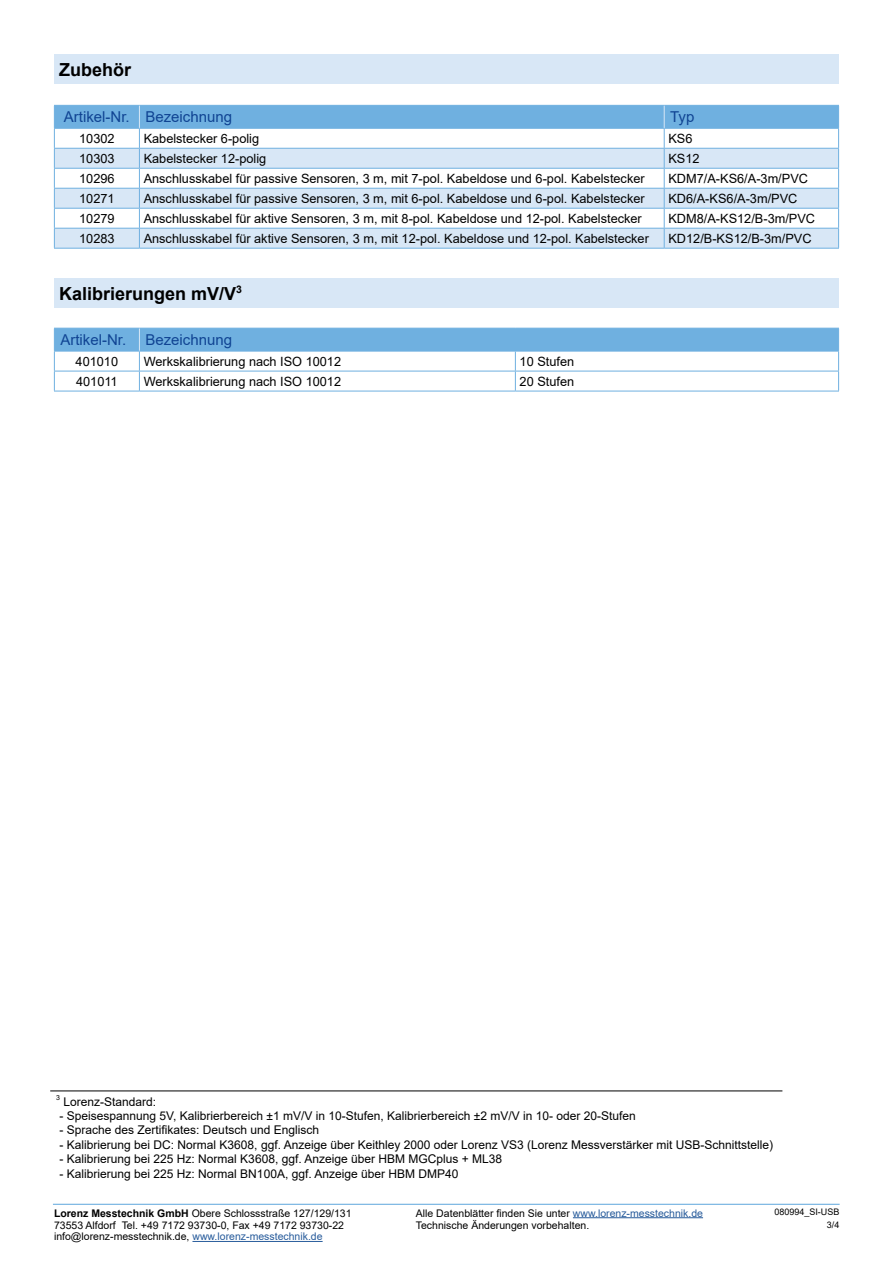
<style>
.page{position:relative;width:893px;height:1263px;background:#fff}
.page>*{position:absolute;margin:0;border:0;box-sizing:border-box;transform-origin:0 0}
.t1{font:700 18px "Arial";color:#000}
.t2{font:15px "Arial";color:#104493}
.t3{font:12.75px "Arial";color:#000}
.t4{font:12px "Arial";color:#000}
.t5{font:10.5px/12.6px "Arial";color:#000}
.t6{font:9px/12.6px "Arial";color:#000;text-align:right}
.t7{font:7.05px "Arial";color:#000}
.s1{font-weight:700}
.s2{color:#275b9b}
</style>
<div class="page">
<hr style="left:192px;top:1241px;width:131px;height:1px;background:#275b9b">
<hr style="left:573px;top:1217px;width:130px;height:1px;background:#275b9b">
<hr style="left:53px;top:1204px;width:787px;height:1px;background:#6fb0e0">
<div style="left:54px;top:54px;width:785px;height:30px;background:#d8e7f6"></div>
<hr style="left:54px;top:248px;width:85px;height:1px;background:#6fb0e0">
<hr style="left:139px;top:248px;width:525px;height:1px;background:#6fb0e0">
<hr style="left:664px;top:248px;width:175px;height:1px;background:#6fb0e0">
<svg style="left:54px;top:105px;width:785px;height:143px"></svg>
<div style="left:54px;top:279px;width:785px;height:29px;background:#d8e7f6"></div>
<hr style="left:54px;top:391px;width:85px;height:1px;background:#6fb0e0">
<hr style="left:139px;top:391px;width:376px;height:1px;background:#6fb0e0">
<hr style="left:515px;top:391px;width:324px;height:1px;background:#6fb0e0">
<svg style="left:54px;top:328px;width:785px;height:63px"></svg>
<hr style="left:50px;top:1090px;width:732px;height:1px;background:#000">
<h1 class="t1" style="left:59px;top:56px;width:74px">Zubehör</h1>
<p class="t2" style="left:64px;top:107px;width:170px">Artikel-Nr. Bezeichnung</p>
<p class="t2" style="left:670px;top:107px;width:26px">Typ</p>
<p class="t3" style="left:79px;top:130px;width:37px">10302</p>
<p class="t3" style="left:144px;top:130px;width:117px">Kabelstecker 6-polig</p>
<p class="t3" style="left:668px;top:130px;width:26px">KS6</p>
<p class="t3" style="left:79px;top:150px;width:37px">10303</p>
<p class="t3" style="left:144px;top:150px;width:124px">Kabelstecker 12-polig</p>
<p class="t3" style="left:668px;top:150px;width:33px">KS12</p>
<p class="t3" style="left:79px;top:170px;width:37px">10296</p>
<p class="t3" style="left:144px;top:170px;width:503px">Anschlusskabel für passive Sensoren, 3 m, mit 7-pol. Kabeldose und 6-pol. Kabelstecker</p>
<p class="t3" style="left:668px;top:170px;width:141px">KDM7/A-KS6/A-3m/PVC</p>
<p class="t3" style="left:79px;top:190px;width:37px">10271</p>
<p class="t3" style="left:144px;top:190px;width:503px">Anschlusskabel für passive Sensoren, 3 m, mit 6-pol. Kabeldose und 6-pol. Kabelstecker</p>
<p class="t3" style="left:668px;top:190px;width:130px">KD6/A-KS6/A-3m/PVC</p>
<p class="t3" style="left:79px;top:210px;width:37px">10279</p>
<p class="t3" style="left:144px;top:210px;width:500px">Anschlusskabel für aktive Sensoren, 3 m, mit 8-pol. Kabeldose und 12-pol. Kabelstecker</p>
<p class="t3" style="left:668px;top:210px;width:148px">KDM8/A-KS12/B-3m/PVC</p>
<p class="t3" style="left:79px;top:230px;width:37px">10283</p>
<p class="t3" style="left:144px;top:230px;width:507px">Anschlusskabel für aktive Sensoren, 3 m, mit 12-pol. Kabeldose und 12-pol. Kabelstecker</p>
<p class="t3" style="left:668px;top:230px;width:145px">KD12/B-KS12/B-3m/PVC</p>
<h1 class="t1" style="left:59px;top:281px;width:184px">Kalibrierungen mV/V<sup>3</sup></h1>
<p class="t2" style="left:60px;top:329px;width:67px">Artikel-Nr.</p>
<p class="t2" style="left:145px;top:329px;width:88px">Bezeichnung</p>
<p class="t3" style="left:76px;top:352px;width:44px">401010</p>
<p class="t3" style="left:144px;top:352px;width:199px">Werkskalibrierung nach ISO 10012</p>
<p class="t3" style="left:520px;top:352px;width:56px">10 Stufen</p>
<p class="t3" style="left:76px;top:372px;width:43px">401011</p>
<p class="t3" style="left:144px;top:372px;width:199px">Werkskalibrierung nach ISO 10012</p>
<p class="t3" style="left:520px;top:372px;width:56px">20 Stufen</p>
<p class="t7" style="left:56px;top:1093px;width:5px">3</p>
<p class="t4" style="left:63px;top:1093px;width:94px">Lorenz-Standard:</p>
<p class="t4" style="left:60px;top:1107px;width:578px">- Speisespannung 5V, Kalibrierbereich ±1 mV/V in 10-Stufen, Kalibrierbereich ±2 mV/V in 10- oder 20-Stufen</p>
<p class="t4" style="left:60px;top:1122px;width:261px">- Sprache des Zertifikates: Deutsch und Englisch</p>
<p class="t4" style="left:60px;top:1136px;width:715px">- Kalibrierung bei DC: Normal K3608, ggf. Anzeige über Keithley 2000 oder Lorenz VS3 (Lorenz Messverstärker mit USB-Schnittstelle)</p>
<p class="t4" style="left:60px;top:1151px;width:444px">- Kalibrierung bei 225 Hz: Normal K3608, ggf. Anzeige über HBM MGCplus + ML38</p>
<p class="t4" style="left:60px;top:1165px;width:400px">- Kalibrierung bei 225 Hz: Normal BN100A, ggf. Anzeige über HBM DMP40</p>
<p class="t5" style="left:54px;top:1206px;width:299px"><span class="s1">Lorenz Messtechnik GmbH</span> Obere Schlossstraße 127/129/131<br>73553 Alfdorf Tel. +49 7172 93730-0, Fax +49 7172 93730-22</p>
<p class="t5" style="left:54px;top:1230px;width:270px">info@lorenz-messtechnik.de, <span class="s2">www.lorenz-messtechnik.de</span></p>
<p class="t5" style="left:416px;top:1206px;width:289px">Alle Datenblätter finden Sie unter <span class="s2">www.lorenz-messtechnik.de<br></span>Technische Änderungen vorbehalten.</p>
<p class="t6" style="left:774px;top:1206px;width:67px">080994_SI-USB<br>3/4</p>
</div>
